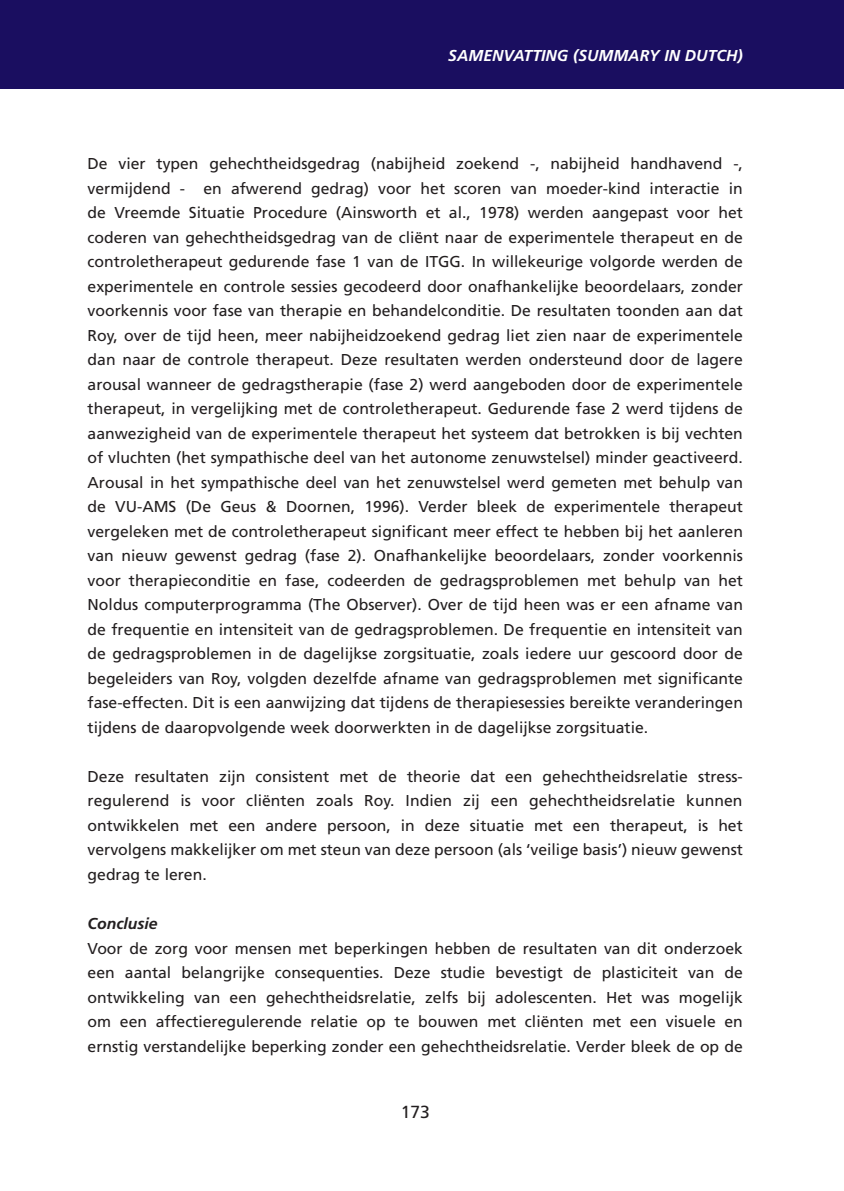
<style>
.page{position:relative;width:844px;height:1191px;background:#fff}
.page>*{position:absolute;margin:0;border:0;box-sizing:border-box;transform-origin:0 0}
.t1{font:17.5px "Frutiger";color:#231f20}
.t2{font:15.75px/24.5px "Frutiger";color:#231f20;text-align:justify}
.t3{font:italic 700 15.75px "Frutiger";color:#fff}
.t4{font:italic 700 15.75px "Frutiger";color:#231f20}
</style>
<div class="page">
<div style="left:0;top:0;width:843px;height:89px;background:#1a0e60"></div>
<p class="t3" style="left:448px;top:46px;width:296px">SAMENVATTING (SUMMARY IN DUTCH)</p>
<p class="t2" style="left:88px;top:151px;width:656px">De vier typen gehechtheidsgedrag (nabijheid zoekend -, nabijheid handhavend -, vermijdend - en afwerend gedrag) voor het scoren van moeder-kind interactie in de Vreemde Situatie Procedure (Ainsworth et al., 1978) werden aangepast voor het coderen van gehechtheidsgedrag van de cliënt naar de experimentele therapeut en de controletherapeut gedurende fase 1 van de ITGG. In willekeurige volgorde werden de experimentele en controle sessies gecodeerd door onafhankelijke beoordelaars, zonder voorkennis voor fase van therapie en behandelconditie. De resultaten toonden aan dat Roy, over de tijd heen, meer nabijheidzoekend gedrag liet zien naar de experimentele dan naar de controle therapeut. Deze resultaten werden ondersteund door de lagere arousal wanneer de gedragstherapie (fase 2) werd aangeboden door de experimentele therapeut, in vergelijking met de controletherapeut. Gedurende fase 2 werd tijdens de aanwezigheid van de experimentele therapeut het systeem dat betrokken is bij vechten of vluchten (het sympathische deel van het autonome zenuwstelsel) minder geactiveerd.<br>Arousal in het sympathische deel van het zenuwstelsel werd gemeten met behulp van de VU-AMS (De Geus &amp; Doornen, 1996). Verder bleek de experimentele therapeut vergeleken met de controletherapeut significant meer effect te hebben bij het aanleren van nieuw gewenst gedrag (fase 2). Onafhankelijke beoordelaars, zonder voorkennis voor therapieconditie en fase, codeerden de gedragsproblemen met behulp van het Noldus computerprogramma (The Observer). Over de tijd heen was er een afname van de frequentie en intensiteit van de gedragsproblemen. De frequentie en intensiteit van de gedragsproblemen in de dagelijkse zorgsituatie, zoals iedere uur gescoord door de begeleiders van Roy, volgden dezelfde afname van gedragsproblemen met significante fase-effecten. Dit is een aanwijzing dat tijdens de therapiesessies bereikte veranderingen tijdens de daaropvolgende week doorwerkten in de dagelijkse zorgsituatie.</p>
<p class="t2" style="left:88px;top:764px;width:656px">Deze resultaten zijn consistent met de theorie dat een gehechtheidsrelatie stress&shy;regulerend is voor cliënten zoals Roy. Indien zij een gehechtheidsrelatie kunnen ontwikkelen met een andere persoon, in deze situatie met een therapeut, is het vervolgens makkelijker om met steun van deze persoon (als ‘veilige basis’) nieuw gewenst gedrag te leren.</p>
<p class="t4" style="left:88px;top:914px;width:71px">Conclusie</p>
<p class="t2" style="left:88px;top:935px;width:656px">Voor de zorg voor mensen met beperkingen hebben de resultaten van dit onderzoek een aantal belangrijke consequenties. Deze studie bevestigt de plasticiteit van de ontwikkeling van een gehechtheidsrelatie, zelfs bij adolescenten. Het was mogelijk om een affectieregulerende relatie op te bouwen met cliënten met een visuele en ernstig verstandelijke beperking zonder een gehechtheidsrelatie. Verder bleek de op de</p>
<p class="t1" style="left:400px;top:1101px;width:31px">173</p>
</div>
